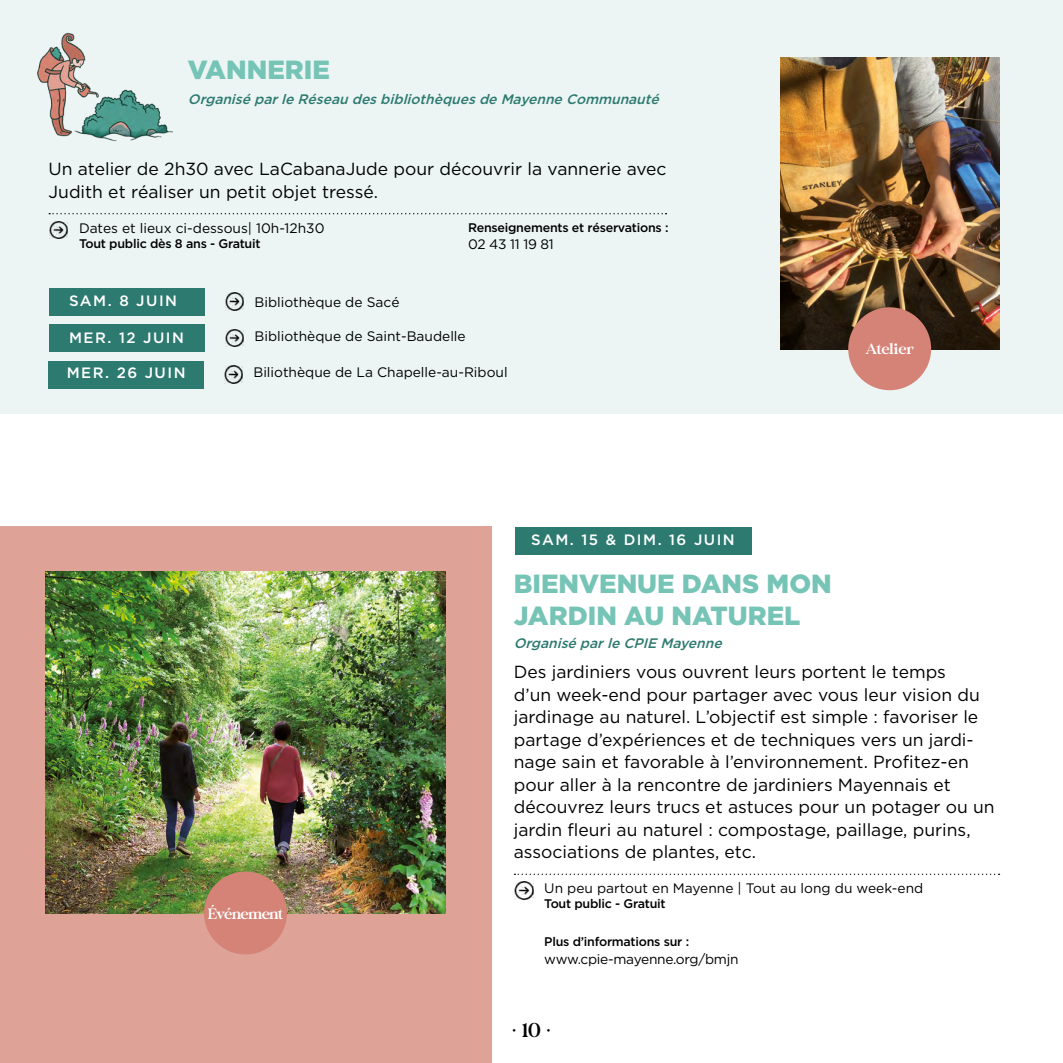
<style>
.page{position:relative;width:1063px;height:1063px;background:#fff}
.page>*{position:absolute;margin:0;border:0;box-sizing:border-box;transform-origin:0 0}
.t1{font:900 26.25px/31.5px "Gotham HTF";color:#76c4b6}
.t2{font:20px "NT Mikella";color:#000}
.t3{font:17.5px/22.5px "Gotham HTF";color:#000}
.t4{font:500 15px "Gotham HTF";letter-spacing:.1em;color:#fff}
.t5{font:15px "NT Mikella";letter-spacing:-.03em;color:#fff}
.t6{font:13.75px "Gotham HTF";color:#000}
.t7{font:italic 500 13.75px "Gotham HTF";color:#2d7a70}
.t8{font:13.75px "Gotham HTF";letter-spacing:-.02em;color:#000}
.t9{font:500 12.5px "Gotham HTF";letter-spacing:-.02em;color:#000}
</style>
<div class="page">
<div style="left:0;top:526px;width:491px;height:537px;background:#dea297"></div>
<div style="left:0;top:0;width:1063px;height:414px;background:#ecf5f4"></div>
<img style="left:45px;top:571px;width:401px;height:342px">
<img style="left:50px;top:221px;width:18px;height:18px">
<svg style="left:49px;top:213px;width:618px;height:1px"></svg>
<div style="left:515px;top:527px;width:236px;height:28px;background:#2d7a70"></div>
<img style="left:515px;top:882px;width:18px;height:18px">
<svg style="left:514px;top:874px;width:486px;height:1px"></svg>
<img style="left:37px;top:32px;width:135px;height:109px">
<div style="left:50px;top:288px;width:155px;height:27px;background:#2d7a70"></div>
<img style="left:225px;top:293px;width:18px;height:17px">
<div style="left:50px;top:324px;width:155px;height:28px;background:#2d7a70"></div>
<img style="left:225px;top:329px;width:18px;height:18px">
<div style="left:49px;top:361px;width:155px;height:27px;background:#2d7a70"></div>
<img style="left:224px;top:366px;width:18px;height:17px">
<img style="left:780px;top:57px;width:219px;height:292px">
<div style="left:848px;top:307px;width:83px;height:83px;background:#d58377;border-radius:50%"></div>
<div style="left:204px;top:872px;width:83px;height:82px;background:#d58377;border-radius:50%"></div>
<h1 class="t1" style="left:188px;top:54px;width:143px">VANNERIE</h1>
<p class="t7" style="left:188px;top:91px;width:476px">Organisé parle Réseau desbibliothèquesde Mayenne Communauté</p>
<p class="t3" style="left:49px;top:157px;width:620px">Un atelier de 2h30 avec LaCabanaJude pour découvrir la vannerie avec<br>Judith et réaliser un petit objet tressé.</p>
<p class="t6" style="left:79px;top:220px;width:247px">Dates et lieux ci-dessous| 10h-12h30</p>
<p class="t9" style="left:79px;top:236px;width:183px">Tout public dès 8 ans - Gratuit</p>
<p class="t9" style="left:468px;top:220px;width:202px">Renseignements et réservations :</p>
<p class="t6" style="left:468px;top:237px;width:87px">02 43 11 19 81</p>
<p class="t4" style="left:69px;top:292px;width:110px">SAM. 8 JUIN</p>
<p class="t6" style="left:255px;top:295px;width:146px">Bibliothèque de Sacé</p>
<p class="t4" style="left:69px;top:329px;width:116px">MER. 12 JUIN</p>
<p class="t6" style="left:255px;top:328px;width:213px">Bibliothèque de Saint-Baudelle</p>
<p class="t4" style="left:67px;top:365px;width:120px">MER. 26 JUIN</p>
<p class="t6" style="left:253px;top:365px;width:256px">Biliothèque de La Chapelle-au-Riboul</p>
<p class="t5" style="left:866px;top:339px;width:50px">Atelier</p>
<p class="t4" style="left:531px;top:531px;width:205px">SAM. 15 &amp; DIM. 16 JUIN</p>
<h1 class="t1" style="left:514px;top:567px;width:320px">BIENVENUE DANS MON<br>JARDIN AU NATUREL</h1>
<p class="t7" style="left:514px;top:635px;width:213px">Organisé parle CPIE Mayenne</p>
<p class="t5" style="left:208px;top:904px;width:77px">Événement</p>
<p class="t3" style="left:514px;top:660px;width:482px">Des jardiniers vous ouvrent leurs portent le temps<br>d’un week-end pour partager avec vous leur vision du jardinage au naturel. L’objectif est simple : favoriser le partage d’expériences et de techniques vers un jardi&shy;nage sain et favorable à l’environnement. Profitez-en pour aller à la rencontre de jardiniers Mayennais et découvrez leurs trucs et astuces pour un potager ou un jardin fleuri au naturel : compostage, paillage, purins, associations de plantes, etc.</p>
<p class="t6" style="left:544px;top:881px;width:381px">Un peu partout en Mayenne | Tout au long du week-end</p>
<p class="t9" style="left:544px;top:897px;width:123px">Tout public - Gratuit</p>
<p class="t9" style="left:544px;top:935px;width:146px">Plus d’informations sur :</p>
<p class="t8" style="left:544px;top:951px;width:196px">www.cpie-mayenne.org/bmjn</p>
<p class="t2" style="left:513px;top:1017px;width:39px">• 10 •</p>
</div>
